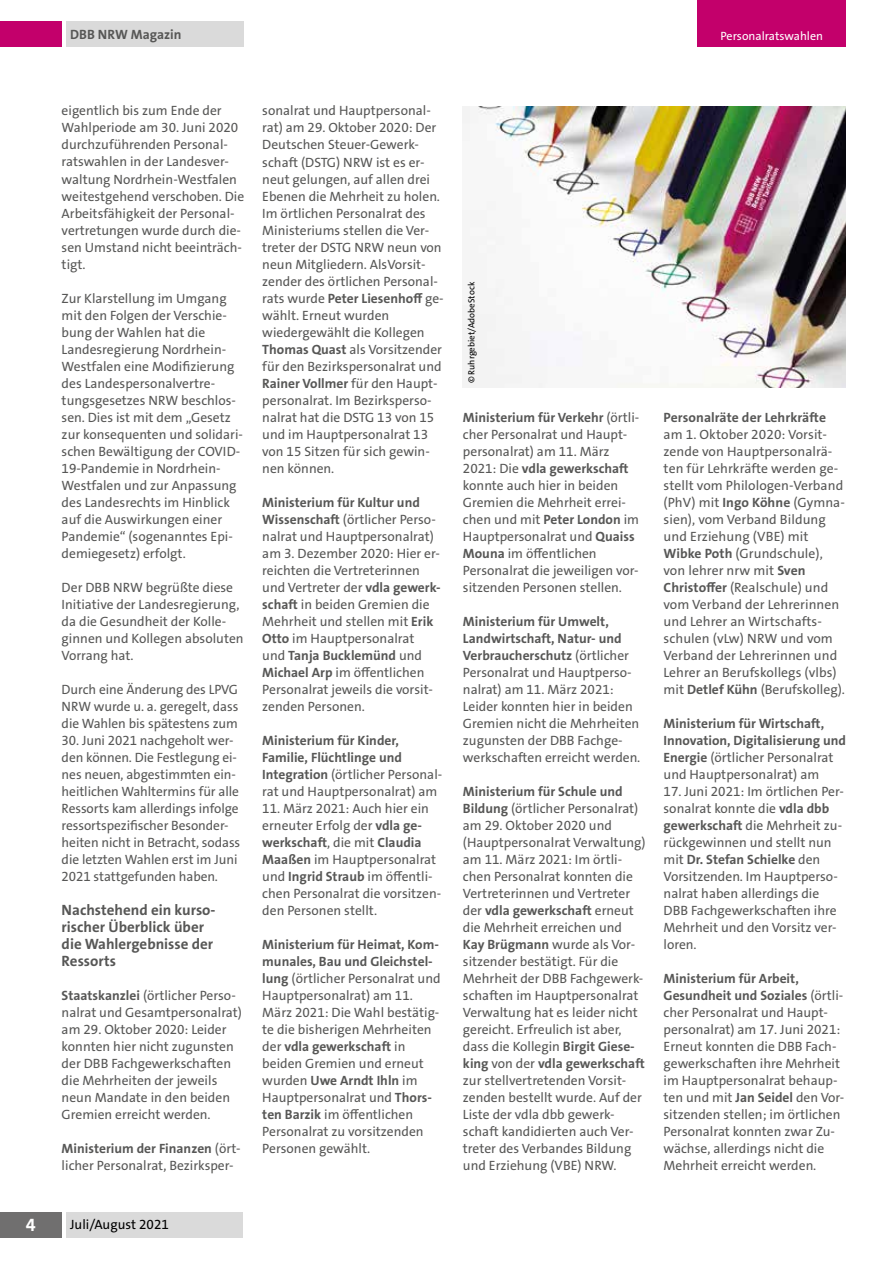
<style>
.page{position:relative;width:893px;height:1263px;background:#fff}
.page>*{position:absolute;margin:0;border:0;box-sizing:border-box;transform-origin:0 0}
.t1{font:700 18px "The Sans Os F";color:#fff}
.t2{font:700 15px/17px "The Sans Os F";color:#575756}
.t3{font:13.5px/17px "The Sans Os F";color:#575756}
.t4{font:700 13.5px/17px "The Sans Os F";color:#575756}
.t5{font:13.5px "The Sans Os F";color:#000}
.t6{font:12px "The Sans Os F";color:#fff}
.t7{font:9px "The Sans Os F";color:#000}
.s1{font-weight:700}
.s2{font-weight:400}
</style>
<div class="page">
<div style="left:0;top:1212px;width:62px;height:25px;background:#706f6f"></div>
<div style="left:66px;top:1212px;width:176px;height:25px;background:#dadada"></div>
<div style="left:66px;top:21px;width:177px;height:26px;background:#dadada"></div>
<div style="left:0;top:21px;width:62px;height:26px;background:#c3006b"></div>
<div style="left:697px;top:0;width:149px;height:47px;background:#c3006b"></div>
<img style="left:463px;top:107px;width:383px;height:281px">
<p class="t4" style="left:70px;top:26px;width:113px">DBB NRW Magazin</p>
<p class="t6" style="left:720px;top:29px;width:104px">Personalratswahlen</p>
<p class="t3" style="left:62px;top:103px;width:184px">eigentlich bis zum Ende der<br>Wahlperiode am 30. Juni 2020 durchzuführenden Personal&shy;ratswahlen in der Landesver&shy;waltung Nordrhein-Westfalen weitestgehend verschoben. Die<br>Arbeitsfähigkeit der Personal&shy;vertretungen wurde durch die&shy;sen Umstand nicht beeinträch&shy;tigt.</p>
<p class="t3" style="left:62px;top:290px;width:183px">Zur Klarstellung im Umgang mit den Folgen der Verschie&shy;bung der Wahlen hat die<br>Landesregierung Nordrhein-<br>Westfalen eine Modifizierung des Landespersonalvertre&shy;tungsgesetzes NRW beschlos&shy;sen. Dies ist mit dem „Gesetz zur konsequenten und solidari&shy;schen Bewältigung der COVID-<br>19-Pandemie in Nordrhein-<br>Westfalen und zur Anpassung des Landesrechts im Hinblick auf die Auswirkungen einer<br>Pandemie“ (sogenanntes Epi&shy;demiegesetz) erfolgt.</p>
<p class="t3" style="left:62px;top:579px;width:183px">Der DBB NRW begrüßte diese<br>Initiative der Landesregierung, da die Gesundheit der Kolle&shy;ginnen und Kollegen absoluten<br>Vorrang hat.</p>
<p class="t3" style="left:62px;top:681px;width:178px;text-align:justify">Durch eine Änderung des LPVG NRW wurde u. a. geregelt, dass die Wahlen bis spätestens zum</p>
<p class="t3" style="left:62px;top:732px;width:180px">30. Juni 2021 nachgeholt wer&shy;den können. Die Festlegung ei&shy;nes neuen, abgestimmten ein&shy;heitlichen Wahltermins für alle<br>Ressorts kam allerdings infolge ressortspezifischer Besonder&shy;heiten nicht in Betracht, sodass die letzten Wahlen erst im Juni<br>2021 stattgefunden haben.</p>
<p class="t2" style="left:62px;top:901px;width:154px">Nachstehend ein kurso&shy;rischer Überblick über die Wahlergebnisse der<br>Ressorts</p>
<p class="t3" style="left:62px;top:987px;width:182px"><span class="s1">Staatskanzlei</span> (örtlicher Perso&shy;nalrat und Gesamtpersonalrat) am 29. Oktober 2020: Leider konnten hier nicht zugunsten der DBB Fachgewerkschaften die Mehrheiten der jeweils neun Mandate in den beiden<br>Gremien erreicht werden.</p>
<p class="t3" style="left:62px;top:1140px;width:180px"><span class="s1">Ministerium der Finanzen</span> (ört&shy;licher Personalrat, Bezirksper-</p>
<h1 class="t1" style="left:26px;top:1213px;width:11px">4</h1>
<p class="t5" style="left:70px;top:1216px;width:100px">Juli/August 2021</p>
<p class="t3" style="left:262px;top:103px;width:183px">sonalrat und Hauptpersonal&shy;rat) am 29. Oktober 2020: Der<br>Deutschen Steuer-Gewerk&shy;schaft (DSTG) NRW ist es er&shy;neut gelungen, auf allen drei<br>Ebenen die Mehrheit zu holen.<br>Im örtlichen Personalrat des<br>Ministeriums stellen die Ver&shy;treter der DSTG NRW neun von neun Mitgliedern. AlsVorsit&shy;zender des örtlichen Personal&shy;rats wurde <span class="s1">Peter Liesenhoff</span> ge&shy;wählt. Erneut wurden wiedergewählt die Kollegen<br><span class="s1">Thomas Quast</span> als Vorsitzender für den Bezirkspersonalrat und<br><span class="s1">Rainer Vollmer</span> für den Haupt&shy;personalrat. Im Bezirksperso&shy;nalrat hat die DSTG 13 von 15 und im Hauptpersonalrat 13 von 15 Sitzen für sich gewin&shy;nen können.</p>
<p class="t3" style="left:262px;top:494px;width:180px"><span class="s1">Ministerium für Kultur und<br>Wissenschaft</span> (örtlicher Perso&shy;nalrat und Hauptpersonalrat) am 3. Dezember 2020: Hier er&shy;reichten die Vertreterinnen und Vertreter der <span class="s1">vdla gewerk&shy;schaft</span> in beiden Gremien die<br>Mehrheit und stellen mit <span class="s1">Erik<br>Otto</span> im Hauptpersonalrat und <span class="s1">Tanja Bucklemünd</span> und<br><span class="s1">Michael Arp</span> im öffentlichen<br>Personalrat jeweils die vorsit&shy;zenden Personen.</p>
<p class="t4" style="left:262px;top:732px;width:181px">Ministerium für Kinder,<br>Familie, Flüchtlinge und<br>Integration <span class="s2">(örtlicher Personal&shy;rat und Hauptpersonalrat) am</span></p>
<p class="t3" style="left:262px;top:800px;width:181px">11. März 2021: Auch hier ein erneuter Erfolg der <span class="s1">vdla ge&shy;werkschaft</span>, die mit <span class="s1">Claudia<br>Maaßen</span> im Hauptpersonalrat und <span class="s1">Ingrid Straub</span> im öffentli&shy;chen Personalrat die vorsitzen&shy;den Personen stellt.</p>
<p class="t3" style="left:262px;top:936px;width:180px"><span class="s1">Ministerium für Heimat, Kom&shy;munales, Bau und Gleichstel&shy;lung</span> (örtlicher Personalrat und<br>Hauptpersonalrat) am 11.<br>März 2021: Die Wahl bestätig&shy;te die bisherigen Mehrheiten der <span class="s1">vdla gewerkschaft</span> in beiden Gremien und erneut wurden <span class="s1">Uwe Arndt Ihln</span> im<br>Hauptpersonalrat und <span class="s1">Thors&shy;ten Barzik</span> im öffentlichen<br>Personalrat zu vorsitzenden<br>Personen gewählt.</p>
<p class="t7" style="left:466px;top:383px;width:103px;rotate:-90deg">© Ruhrgebiet/AdobeStock</p>
<p class="t3" style="left:463px;top:409px;width:178px"><span class="s1">Ministerium für Verkehr</span> (örtli&shy;cher Personalrat und Haupt&shy;personalrat) am 11. März<br>2021: Die <span class="s1">vdla gewerkschaft </span>konnte auch hier in beiden<br>Gremien die Mehrheit errei&shy;chen und mit <span class="s1">Peter London</span> im<br>Hauptpersonalrat und <span class="s1">Quaiss<br>Mouna</span> im öffentlichen<br>Personalrat die jeweiligen vor&shy;sitzenden Personen stellen.</p>
<p class="t3" style="left:463px;top:613px;width:179px"><span class="s1">Ministerium für Umwelt,<br>Landwirtschaft, Natur- und<br>Verbraucherschutz</span> (örtlicher<br>Personalrat und Hauptperso&shy;nalrat) am 11. März 2021:<br>Leider konnten hier in beiden<br>Gremien nicht die Mehrheiten zugunsten der DBB Fachge&shy;werkschaften erreicht werden.</p>
<p class="t3" style="left:463px;top:783px;width:184px"><span class="s1">Ministerium für Schule und<br>Bildung</span> (örtlicher Personalrat) am 29. Oktober 2020 und (Hauptpersonalrat Verwaltung) am 11. März 2021: Im örtli&shy;chen Personalrat konnten die<br>Vertreterinnen und Vertreter der <span class="s1">vdla gewerkschaft</span> erneut die Mehrheit erreichen und<br><span class="s1">Kay Brügmann</span> wurde als Vor&shy;sitzender bestätigt. Für die<br>Mehrheit der DBB Fachgewerk&shy;schaften im Hauptpersonalrat<br>Verwaltung hat es leider nicht gereicht. Erfreulich ist aber, dass die Kollegin <span class="s1">Birgit Giese&shy;king</span> von der <span class="s1">vdla gewerkschaft </span>zur stellvertretenden Vorsit&shy;zenden bestellt wurde. Auf der<br>Liste der vdla dbb gewerk&shy;schaft kandidierten auch Ver&shy;treter des Verbandes Bildung und Erziehung (VBE) NRW.</p>
<p class="t4" style="left:664px;top:409px;width:164px">Personalräte der Lehrkräfte</p>
<p class="t3" style="left:664px;top:426px;width:183px">am 1. Oktober 2020: Vorsit&shy;zende von Hauptpersonalrä&shy;ten für Lehrkräfte werden ge&shy;stellt vom Philologen-Verband (PhV) mit <span class="s1">Ingo Köhne</span> (Gymna&shy;sien), vom Verband Bildung und Erziehung (VBE) mit<br><span class="s1">Wibke Poth</span> (Grundschule), von lehrer nrw mit <span class="s1">Sven<br>Christoffer</span> (Realschule) und vom Verband der Lehrerinnen und Lehrer an Wirtschafts&shy;schulen (vLw) NRW und vom<br>Verband der Lehrerinnen und<br>Lehrer an Berufskollegs (vlbs) mit <span class="s1">Detlef Kühn</span> (Berufskolleg).</p>
<p class="t4" style="left:664px;top:715px;width:184px">Ministerium für Wirtschaft,<br>Innovation, Digitalisierung und<br>Energie <span class="s2">(örtlicher Personalrat und Hauptpersonalrat) am</span></p>
<p class="t3" style="left:664px;top:783px;width:182px">17. Juni 2021: Im örtlichen Per&shy;sonalrat konnte die <span class="s1">vdla dbb gewerkschaft</span> die Mehrheit zu&shy;rückgewinnen und stellt nun mit <span class="s1">Dr. Stefan Schielke</span> den<br>Vorsitzenden. Im Hauptperso&shy;nalrat haben allerdings die<br>DBB Fachgewerkschaften ihre<br>Mehrheit und den Vorsitz ver&shy;loren.</p>
<p class="t3" style="left:664px;top:970px;width:182px"><span class="s1">Ministerium für Arbeit,<br>Gesundheit und Soziales</span> (örtli&shy;cher Personalrat und Haupt&shy;personalrat) am 17. Juni 2021:<br>Erneut konnten die DBB Fach&shy;gewerkschaften ihre Mehrheit im Hauptpersonalrat behaup&shy;ten und mit <span class="s1">Jan Seidel</span> den Vor&shy;sitzenden stellen; im örtlichen<br>Personalrat konnten zwar Zu&shy;wächse, allerdings nicht die<br>Mehrheit erreicht werden.</p>
</div>
